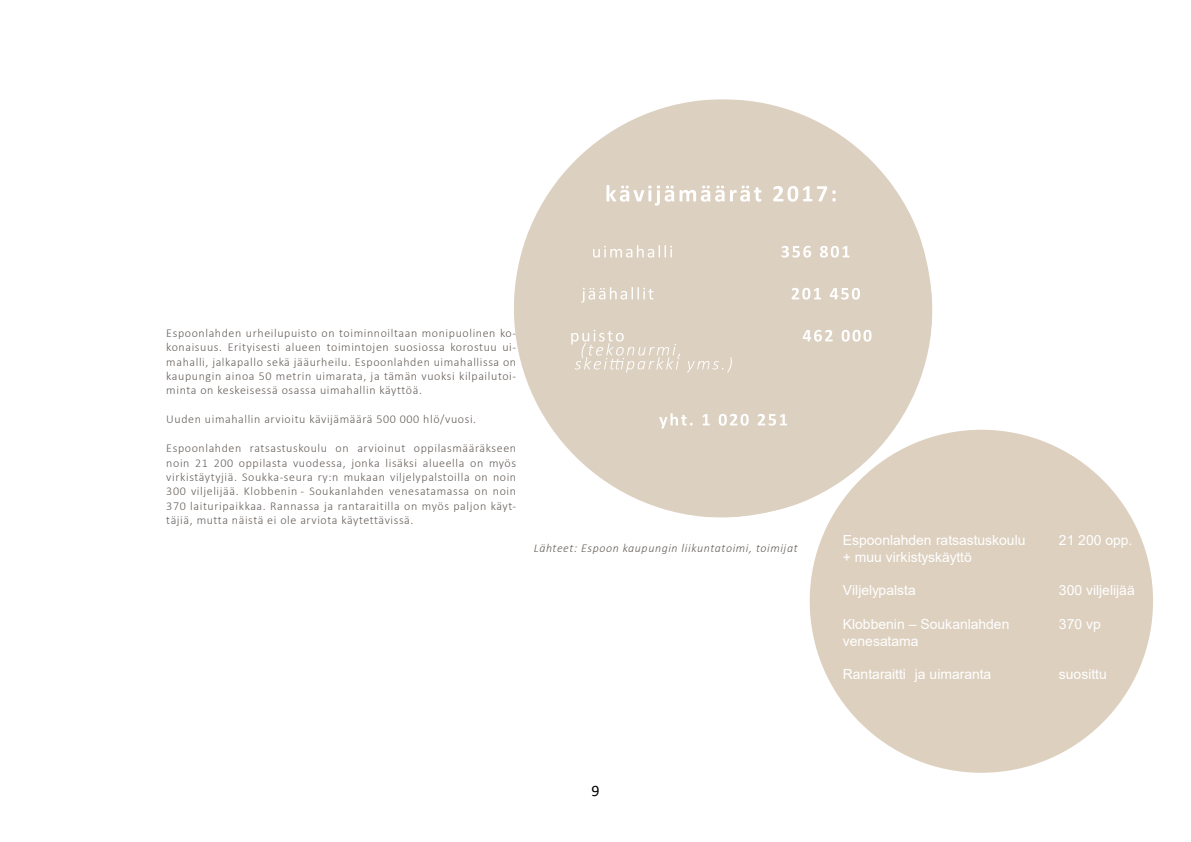
<style>
.page{position:relative;width:1191px;height:842px;background:#fff}
.page>*{position:absolute;margin:0;border:0;box-sizing:border-box;transform-origin:0 0}
.t1{font:16px "Calibri";color:#000}
.t2{font:13.9px "Arial";color:#fff}
.t3{font:300 12px/14.4px "Calibri";letter-spacing:.05em;color:#665f5a;text-align:justify}
.t4{font:italic 300 12px "Calibri";letter-spacing:.05em;color:#665f5a}
</style>
<div class="page">
<img style="left:514px;top:99px;width:418px;height:419px">
<svg style="left:806px;top:426px;width:181px;height:92px"></svg>
<svg style="left:809px;top:430px;width:344px;height:343px;fill:#ddd0bf"></svg>
<p class="t3" style="left:166px;top:326px;width:351px">Espoonlahden urheilupuisto on toiminnoiltaan monipuolinen ko&shy;konaisuus. Erityisesti alueen toimintojen suosiossa korostuu ui&shy;mahalli, jalkapallo sekä jääurheilu. Espoonlahden uimahallissa on kaupungin ainoa 50 metrin uimarata, ja tämän vuoksi kilpailutoi&shy;minta on keskeisessä osassa uimahallin käyttöä.</p>
<p class="t3" style="left:166px;top:412px;width:311px">Uuden uimahallin arvioitu kävijämäärä 500 000 hlö/vuosi.</p>
<p class="t3" style="left:166px;top:441px;width:351px">Espoonlahden ratsastuskoulu on arvioinut oppilasmääräkseen noin 21 200 oppilasta vuodessa, jonka lisäksi alueella on myös virkistäytyjiä. Soukka-seura ry:n mukaan viljelypalstoilla on noin 300 viljelijää. Klobbenin - Soukanlahden venesatamassa on noin 370 laituripaikkaa. Rannassa ja rantaraitilla on myös paljon käyt&shy;täjiä, mutta näistä ei ole arviota käytettävissä.</p>
<p class="t4" style="left:534px;top:540px;width:265px">Lähteet: Espoon kaupungin liikuntatoimi, toimijat</p>
<h1 class="t1" style="left:591px;top:779px;width:10px">9</h1>
<p class="t2" style="left:843px;top:530px;width:184px">Espoonlahden ratsastuskoulu</p>
<p class="t2" style="left:1059px;top:530px;width:75px">21 200 opp.</p>
<p class="t2" style="left:843px;top:547px;width:130px">+ muu virkistyskäyttö</p>
<p class="t2" style="left:843px;top:581px;width:74px">Viljelypalsta</p>
<p class="t2" style="left:1059px;top:581px;width:77px">300 viljelijää</p>
<p class="t2" style="left:843px;top:614px;width:168px">Klobbenin – Soukanlahden</p>
<p class="t2" style="left:1059px;top:614px;width:43px">370 vp</p>
<p class="t2" style="left:843px;top:631px;width:77px">venesatama</p>
<p class="t2" style="left:843px;top:665px;width:150px">Rantaraitti ja uimaranta</p>
<p class="t2" style="left:1059px;top:665px;width:49px">suosittu</p>
</div>
